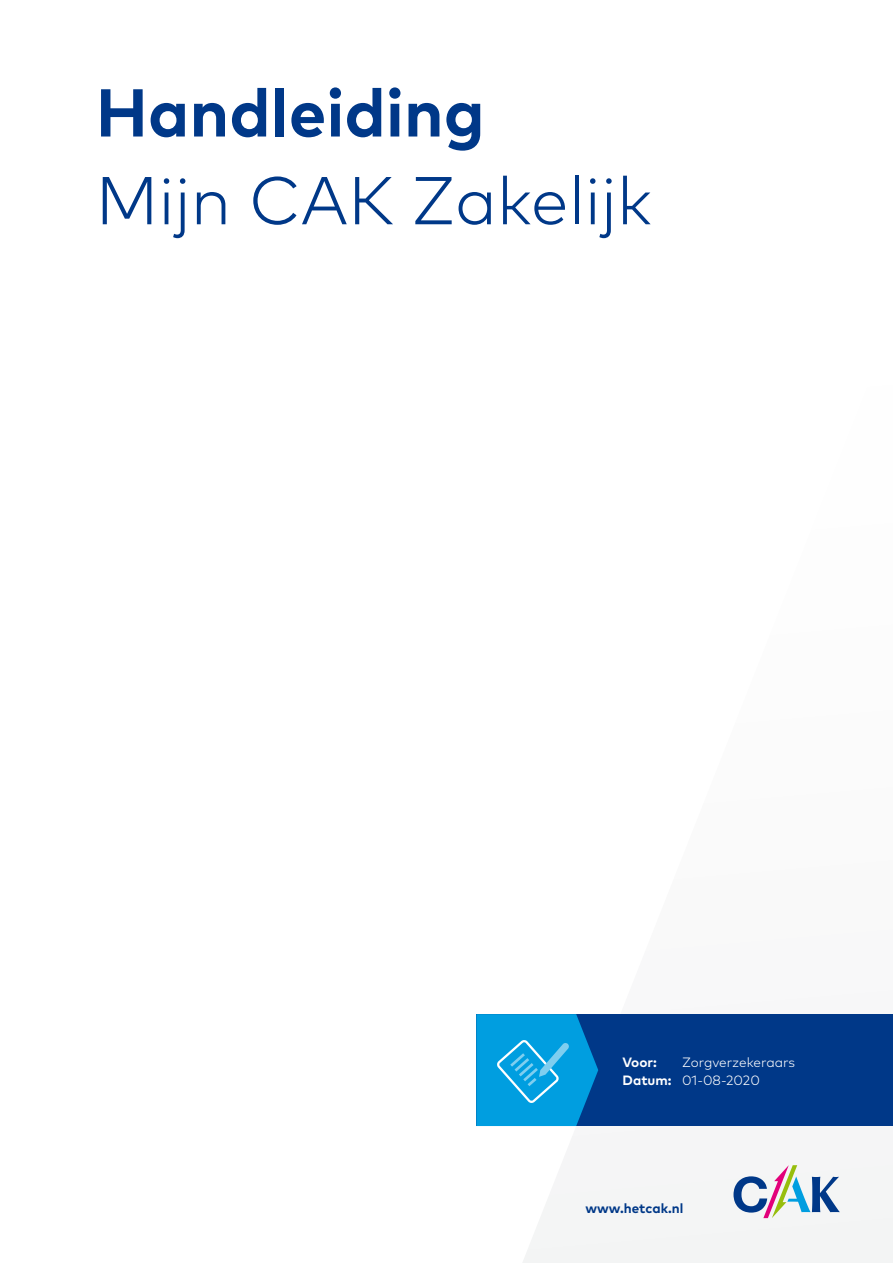
<style>
.page{position:relative;width:893px;height:1263px;background:#fff}
.page>*{position:absolute;margin:0;border:0;box-sizing:border-box;transform-origin:0 0}
._01___KOP_donkerblau{font:300 67.5px "Mark Pro";color:#003888}
._01___KOP_donkerblau-2{font:700 67.5px "Mark Pro";color:#003888}
._08___TOOLTIP_broodt{font:300 13.5px "Mark Pro";color:#fff}
._08___TOOLTIP_broodt-2{font:700 13.5px "Mark Pro";color:#003888}
._08___TOOLTIP_broodt-3{font:700 13.5px "Mark Pro";color:#fff}
.s1{font-weight:700}
</style>
<div class="page">
<svg style="left:522px;top:1126px;width:371px;height:137px"></svg>
<div style="left:476px;top:1014px;width:417px;height:112px;background:#003888"></div>
<svg style="left:476px;top:1014px;width:122px;height:112px;background:#0b99d9"></svg>
<svg style="left:733px;top:1165px;width:107px;height:53px"></svg>
<p class="_01___KOP_donkerblau-2" style="left:96px;top:61px;width:391px">Handleiding</p>
<p class="_01___KOP_donkerblau" style="left:96px;top:150px;width:558px">Mijn CAK Zakelijk</p>
<p class="_08___TOOLTIP_broodt-3" style="left:622px;top:1052px;width:36px">Voor:</p>
<p class="_08___TOOLTIP_broodt" style="left:682px;top:1052px;width:115px">Zorgverzekeraars</p>
<p class="_08___TOOLTIP_broodt" style="left:622px;top:1070px;width:139px"><span class="s1">Datum:</span> 01-08-2020</p>
<p class="_08___TOOLTIP_broodt-2" style="left:585px;top:1197px;width:99px">www.hetcak.nl</p>
</div>
